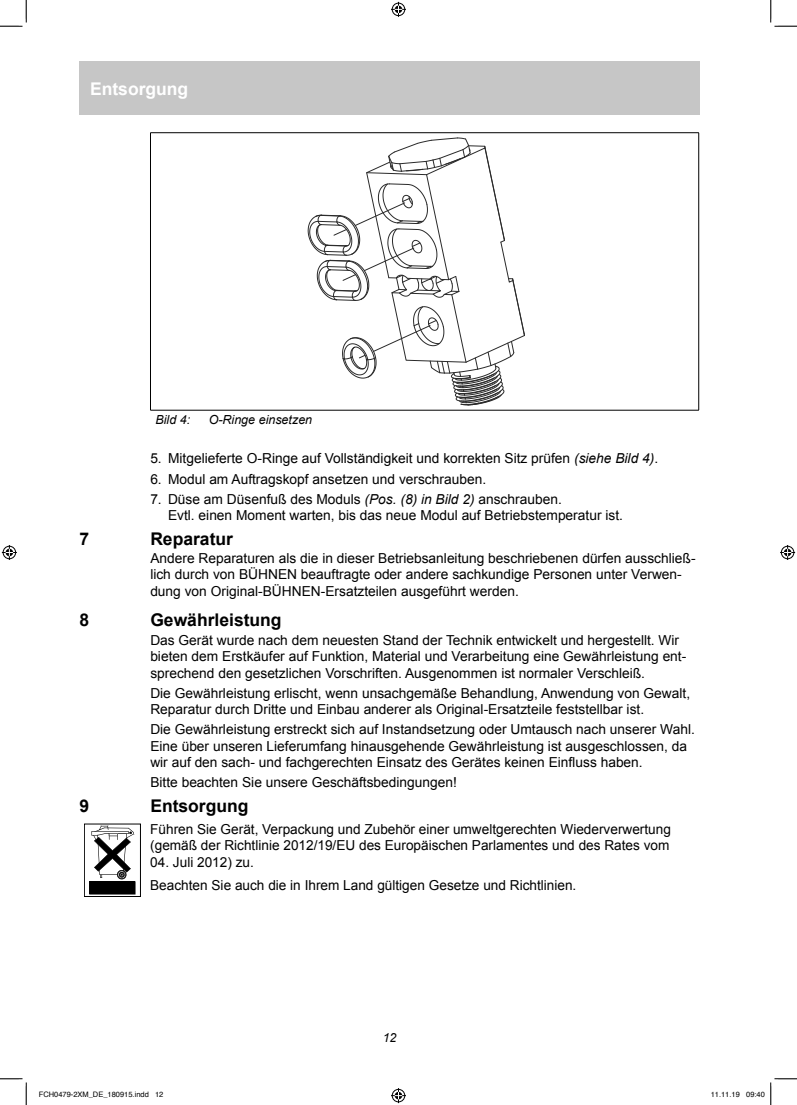
<style>
.page{position:relative;width:797px;height:1105px;background:#fff}
.page>*{position:absolute;margin:0;border:0;box-sizing:border-box;transform-origin:0 0}
.t1{font:700 17.5px "Arial";color:#000}
.t2{font:700 17.5px "Arial";color:#fff}
.t3{font:13.75px/16.5px "Arial";color:#000}
.t4{font:italic 12.5px "Arial";color:#000}
.t5{font:7.5px "Helvetica";color:#000}
.s1{font-style:italic}
</style>
<div class="page">
<div style="left:79px;top:62px;width:620px;height:53px;background:#c6c6c6"></div>
<hr style="left:150px;top:132px;width:549px;height:1px;background:#000">
<hr style="left:150px;top:133px;width:1px;height:277px;background:#000">
<hr style="left:698px;top:133px;width:1px;height:277px;background:#000">
<hr style="left:150px;top:410px;width:549px;height:1px;background:#000">
<svg style="left:308px;top:138px;width:217px;height:267px"></svg>
<svg style="left:84px;top:824px;width:57px;height:73px"></svg>
<svg style="left:0;top:0;width:27px;height:27px"></svg>
<svg style="left:0;top:1078px;width:27px;height:27px"></svg>
<svg style="left:770px;top:0;width:27px;height:27px"></svg>
<svg style="left:391px;top:2px;width:15px;height:15px"></svg>
<svg style="left:391px;top:1088px;width:15px;height:15px"></svg>
<svg style="left:2px;top:545px;width:15px;height:15px"></svg>
<svg style="left:780px;top:545px;width:15px;height:15px"></svg>
<svg style="left:770px;top:1078px;width:27px;height:27px"></svg>
<p class="t2" style="left:90px;top:77px;width:100px">Entsorgung</p>
<p class="t4" style="left:155px;top:412px;width:36px">Bild 4:</p>
<p class="t4" style="left:209px;top:412px;width:105px">O-Ringe einsetzen</p>
<p class="t3" style="left:150px;top:451px;width:509px">5. Mitgelieferte O-Ringe auf Vollständigkeit und korrekten Sitz prüfen <span class="s1">(siehe Bild 4)</span>.</p>
<p class="t3" style="left:150px;top:471px;width:337px">6. Modul am Auftragskopf ansetzen und verschrauben.</p>
<p class="t3" style="left:168px;top:491px;width:456px;text-indent:-18px">7. Düse am Düsenfuß des Moduls <span class="s1">(Pos. (8) in Bild 2)</span> anschrauben.<br>Evtl. einen Moment warten, bis das neue Modul auf Betriebstemperatur ist.</p>
<p class="t1" style="left:79px;top:527px;width:11px">7</p>
<p class="t1" style="left:150px;top:527px;width:84px">Reparatur</p>
<p class="t3" style="left:150px;top:550px;width:546px">Andere Reparaturen als die in dieser Betriebsanleitung beschriebenen dürfen ausschließ&shy;lich durch von BÜHNEN beauftragte oder andere sachkundige Personen unter Verwen&shy;dung von Original-BÜHNEN-Ersatzteilen ausgeführt werden.</p>
<p class="t1" style="left:79px;top:609px;width:11px">8</p>
<p class="t1" style="left:150px;top:609px;width:133px">Gewährleistung</p>
<p class="t3" style="left:150px;top:632px;width:537px">Das Gerät wurde nach dem neuesten Stand der Technik entwickelt und hergestellt. Wir bieten dem Erstkäufer auf Funktion, Material und Verarbeitung eine Gewährleistung ent&shy;sprechend den gesetzlichen Vorschriften. Ausgenommen ist normaler Verschleiß.</p>
<p class="t3" style="left:150px;top:685px;width:541px">Die Gewährleistung erlischt, wenn unsachgemäße Behandlung, Anwendung von Gewalt,<br>Reparatur durch Dritte und Einbau anderer als Original-Ersatzteile feststellbar ist.</p>
<p class="t3" style="left:150px;top:721px;width:546px">Die Gewährleistung erstreckt sich auf Instandsetzung oder Umtausch nach unserer Wahl.<br>Eine über unseren Lieferumfang hinausgehende Gewährleistung ist ausgeschlossen, da wir auf den sach- und fachgerechten Einsatz des Gerätes keinen Einfluss haben.</p>
<p class="t3" style="left:150px;top:774px;width:308px">Bitte beachten Sie unsere Geschäftsbedingungen!</p>
<p class="t1" style="left:79px;top:794px;width:11px">9</p>
<p class="t1" style="left:150px;top:794px;width:100px">Entsorgung</p>
<p class="t3" style="left:150px;top:821px;width:522px">Führen Sie Gerät, Verpackung und Zubehör einer umweltgerechten Wiederverwertung (gemäß der Richtlinie 2012/19/EU des Europäischen Parlamentes und des Rates vom</p>
<p class="t3" style="left:150px;top:850px;width:427px;line-height:23.6px">04. Juli 2012) zu.<br>Beachten Sie auch die in Ihrem Land gültigen Gesetze und Richtlinien.</p>
<p class="t4" style="left:382px;top:1029px;width:15px">12</p>
<p class="t5" style="left:39px;top:1089px;width:126px">FCH0479-2XM_DE_180915.indd 12</p>
<p class="t5" style="left:710px;top:1089px;width:56px">11.11.19 09:40</p>
</div>
